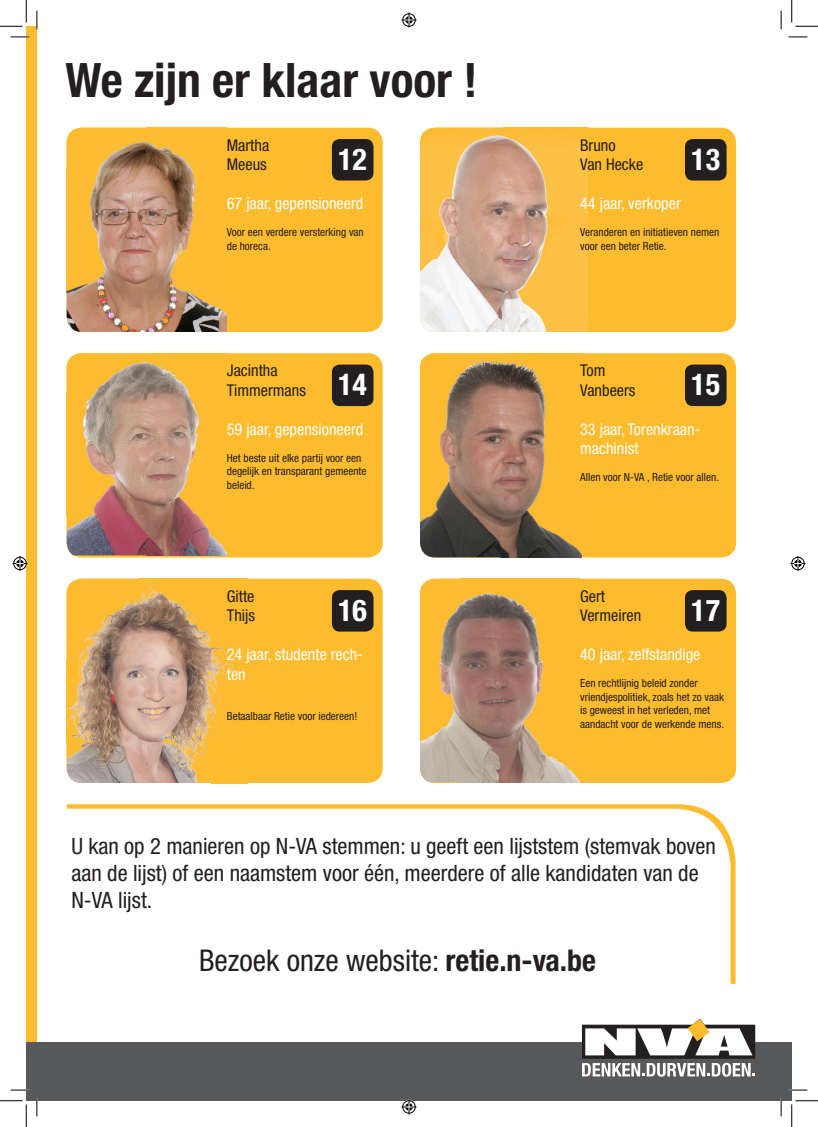
<style>
.page{position:relative;width:818px;height:1127px;background:#fff}
.page>*{position:absolute;margin:0;border:0;box-sizing:border-box;transform-origin:0 0}
.t1{font:700 condensed 47.5px "Helvetica Neue LT Std";color:#231f20}
.t2{font:condensed 30px "Helvetica Neue LT Std";color:#231f20}
.t3{font:700 condensed 30px "Helvetica Neue LT Std";color:#fff}
.t4{font:condensed 22.5px/27px "Helvetica Neue LT Std";color:#231f20}
.t5{font:condensed 16.25px/19.5px "Helvetica Neue LT Std";color:#fff}
.t6{font:condensed 16.25px/19.5px "Helvetica Neue LT Std";color:#231f20}
.t7{font:condensed 11.25px/13.5px "Helvetica Neue LT Std";color:#231f20}
.s1{font-weight:700}
</style>
<div class="page">
<div style="left:26px;top:26px;width:11px;height:1030px;background:#fdbb2e"></div>
<div style="left:26px;top:1041px;width:766px;height:59px;background:#57585a"></div>
<svg style="left:582px;top:1019px;width:173px;height:57px"></svg>
<div style="left:67px;top:128px;width:316px;height:204px;background:#fdbb2e;border-radius:15px"></div>
<img style="left:67px;top:128px;width:159px;height:204px">
<div style="left:67px;top:353px;width:316px;height:204px;background:#fdbb2e;border-radius:15px"></div>
<img style="left:67px;top:353px;width:159px;height:202px">
<div style="left:67px;top:578px;width:316px;height:204px;background:#fdbb2e;border-radius:15px"></div>
<img style="left:67px;top:578px;width:167px;height:204px">
<div style="left:420px;top:128px;width:316px;height:204px;background:#fdbb2e;border-radius:15px"></div>
<img style="left:420px;top:128px;width:168px;height:204px">
<div style="left:420px;top:353px;width:316px;height:204px;background:#fdbb2e;border-radius:15px"></div>
<img style="left:420px;top:353px;width:162px;height:204px">
<div style="left:420px;top:578px;width:316px;height:204px;background:#fdbb2e;border-radius:15px"></div>
<img style="left:420px;top:578px;width:159px;height:204px">
<div style="left:332px;top:590px;width:41px;height:41px;background:#231f20;border-radius:8px"></div>
<div style="left:332px;top:364px;width:41px;height:42px;background:#231f20;border-radius:8px"></div>
<div style="left:685px;top:590px;width:41px;height:41px;background:#231f20;border-radius:8px"></div>
<div style="left:685px;top:364px;width:41px;height:42px;background:#231f20;border-radius:8px"></div>
<div style="left:332px;top:139px;width:41px;height:41px;background:#231f20;border-radius:8px"></div>
<div style="left:685px;top:139px;width:41px;height:41px;background:#231f20;border-radius:8px"></div>
<svg style="left:67px;top:804px;width:668px;height:179px;fill:#fdbb2e"></svg>
<svg style="left:66px;top:808px;width:664px;height:175px"></svg>
<svg style="left:11px;top:36px;width:18px;height:2px"></svg>
<svg style="left:788px;top:36px;width:19px;height:2px"></svg>
<svg style="left:11px;top:1089px;width:18px;height:1px"></svg>
<svg style="left:788px;top:1089px;width:19px;height:1px"></svg>
<svg style="left:36px;top:11px;width:2px;height:18px"></svg>
<svg style="left:36px;top:1097px;width:2px;height:18px"></svg>
<svg style="left:780px;top:11px;width:2px;height:18px"></svg>
<svg style="left:780px;top:1097px;width:2px;height:18px"></svg>
<svg style="left:0;top:0;width:27px;height:27px"></svg>
<svg style="left:0;top:1100px;width:27px;height:26px"></svg>
<svg style="left:791px;top:0;width:27px;height:27px"></svg>
<svg style="left:791px;top:1100px;width:27px;height:26px"></svg>
<svg style="left:401px;top:13px;width:15px;height:15px"></svg>
<svg style="left:401px;top:1099px;width:15px;height:15px"></svg>
<svg style="left:13px;top:556px;width:15px;height:15px"></svg>
<svg style="left:790px;top:556px;width:15px;height:15px"></svg>
<h1 class="t1" style="left:65px;top:52px;width:414px">We zijn er klaar voor !</h1>
<h3 class="t6" style="left:227px;top:135px;width:44px">Martha<br>Meeus</h3>
<h3 class="t5" style="left:227px;top:193px;width:138px">67 jaar, gepensioneerd</h3>
<p class="t7" style="left:227px;top:225px;width:138px">Voor een verdere versterking van de horeca.</p>
<h3 class="t6" style="left:580px;top:135px;width:65px">Bruno<br>Van Hecke</h3>
<h3 class="t5" style="left:580px;top:193px;width:102px">44 jaar, verkoper</h3>
<p class="t7" style="left:580px;top:225px;width:141px">Veranderen en initiatieven nemen voor een beter Retie.</p>
<h2 class="t3" style="left:338px;top:141px;width:30px">12</h2>
<h2 class="t3" style="left:691px;top:141px;width:30px">13</h2>
<h3 class="t6" style="left:227px;top:360px;width:81px">Jacintha<br>Timmermans</h3>
<h3 class="t5" style="left:227px;top:419px;width:138px">59 jaar, gepensioneerd</h3>
<p class="t7" style="left:227px;top:451px;width:141px">Het beste uit elke partij voor een degelijk en transparant gemeente beleid.</p>
<h2 class="t3" style="left:338px;top:366px;width:30px">14</h2>
<h3 class="t6" style="left:227px;top:586px;width:30px">Gitte<br>Thijs</h3>
<h3 class="t5" style="left:227px;top:644px;width:138px">24 jaar, studente rech&shy;ten</h3>
<p class="t7" style="left:227px;top:709px;width:132px">Betaalbaar Retie voor iedereen!</p>
<h2 class="t3" style="left:338px;top:592px;width:30px">16</h2>
<h3 class="t6" style="left:580px;top:360px;width:57px">Tom<br>Vanbeers</h3>
<h3 class="t5" style="left:580px;top:419px;width:122px">33 jaar, Torenkraan&shy;machinist</h3>
<p class="t7" style="left:580px;top:470px;width:140px">Allen voor N-VA , Retie voor allen.</p>
<h2 class="t3" style="left:691px;top:366px;width:30px">15</h2>
<h3 class="t6" style="left:580px;top:586px;width:63px">Gert<br>Vermeiren</h3>
<h3 class="t5" style="left:580px;top:644px;width:122px">40 jaar, zelfstandige</h3>
<p class="t7" style="left:580px;top:676px;width:145px">Een rechtlijnig beleid zonder vriendjespolitiek, zoals het zo vaak is geweest in het verleden, met aandacht voor de werkende mens.</p>
<h2 class="t3" style="left:691px;top:592px;width:30px">17</h2>
<h3 class="t4" style="left:71px;top:831px;width:646px">U kan op 2 manieren op N-VA stemmen: u geeft een lijststem (stemvak boven aan de lijst) of een naamstem voor één, meerdere of alle kandidaten van de<br>N-VA lijst.</h3>
<h2 class="t2" style="left:199px;top:942px;width:398px">Bezoek onze website: <span class="s1">retie.n-va.be</span></h2>
</div>
